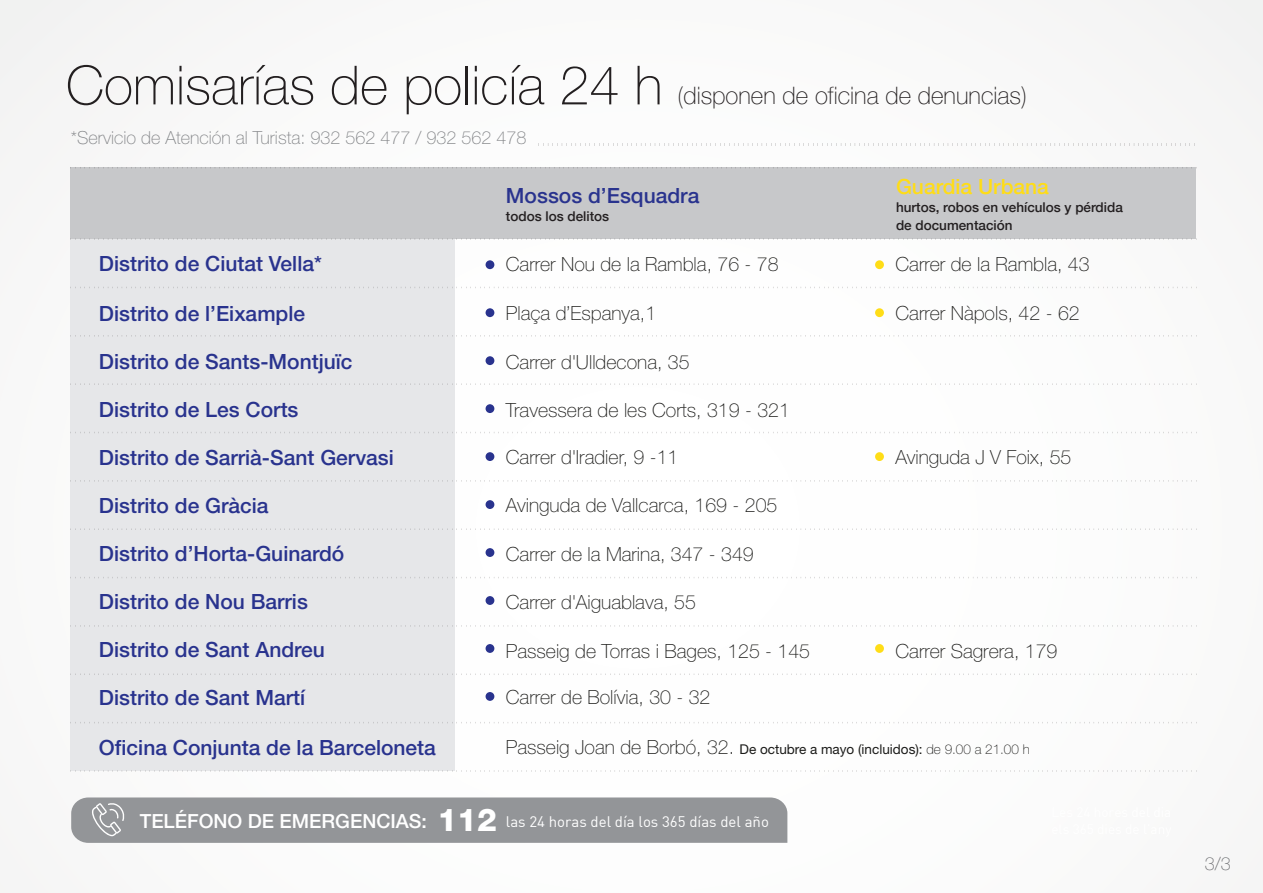
<style>
.page{position:relative;width:1263px;height:893px;background:#fbfcfc}
.page>*{position:absolute;margin:0;border:0;box-sizing:border-box;transform-origin:0 0}
.t1{font:100 54px "Helvetica Neue";color:#231f20}
.t2{font:100 24px "Helvetica Neue";color:#231f20}
.t3{font:500 21px "Helvetica Neue LT Std";color:#29338e}
.t4{font:500 21px "Helvetica Neue LT Std";color:#ffdd17}
.t5{font:100 19.5px "Helvetica Neue LT Std";color:#1b1b19}
.t6{font:100 18px "Helvetica Neue LT Std";color:#808285}
.t7{font:100 18px "Helvetica Neue";color:#6c6d70}
.t8{font:15px "DIN";color:#fff}
.t9{font:13.5px "Helvetica Neue LT Std";color:#1b1b19}
.t10{font:500 13.5px/18px "Helvetica Neue";color:#231f20}
.s1{font-weight:100;font-size:19.5px}
.s2{font-weight:100}
.s3{font-family:"Helvetica Neue LT Std";font-weight:500;font-size:19.5px}
.s4{font-family:"Helvetica Neue LT Std";font-weight:800;font-size:31.5px}
</style>
<div class="page">
<svg style="left:543px;top:143px;width:652px;height:3px"></svg>
<div style="left:71px;top:239px;width:384px;height:532px;background:#e6e7e9"></div>
<div style="left:71px;top:168px;width:1125px;height:71px;background:#c7c8ca"></div>
<div style="left:486px;top:260px;width:8px;height:9px;background:#29338e;border-radius:50%"></div>
<div style="left:486px;top:308px;width:8px;height:9px;background:#29338e;border-radius:50%"></div>
<div style="left:486px;top:356px;width:8px;height:9px;background:#29338e;border-radius:50%"></div>
<div style="left:486px;top:404px;width:8px;height:9px;background:#29338e;border-radius:50%"></div>
<div style="left:486px;top:452px;width:8px;height:9px;background:#29338e;border-radius:50%"></div>
<div style="left:486px;top:500px;width:8px;height:9px;background:#29338e;border-radius:50%"></div>
<div style="left:486px;top:548px;width:8px;height:9px;background:#29338e;border-radius:50%"></div>
<div style="left:486px;top:596px;width:8px;height:9px;background:#29338e;border-radius:50%"></div>
<div style="left:486px;top:644px;width:8px;height:9px;background:#29338e;border-radius:50%"></div>
<div style="left:875px;top:260px;width:9px;height:9px;background:#ffdd17;border-radius:50%"></div>
<div style="left:875px;top:308px;width:9px;height:9px;background:#ffdd17;border-radius:50%"></div>
<div style="left:875px;top:452px;width:9px;height:9px;background:#ffdd17;border-radius:50%"></div>
<div style="left:875px;top:644px;width:9px;height:9px;background:#ffdd17;border-radius:50%"></div>
<div style="left:486px;top:692px;width:8px;height:9px;background:#29338e;border-radius:50%"></div>
<svg style="left:75px;top:238px;width:1122px;height:2px"></svg>
<svg style="left:75px;top:287px;width:1122px;height:1px"></svg>
<svg style="left:71px;top:167px;width:1126px;height:1px"></svg>
<svg style="left:75px;top:335px;width:1122px;height:2px"></svg>
<svg style="left:75px;top:383px;width:1122px;height:2px"></svg>
<svg style="left:75px;top:432px;width:1122px;height:1px"></svg>
<svg style="left:75px;top:480px;width:1122px;height:2px"></svg>
<svg style="left:75px;top:528px;width:1122px;height:2px"></svg>
<svg style="left:75px;top:577px;width:1122px;height:1px"></svg>
<svg style="left:75px;top:625px;width:1122px;height:2px"></svg>
<svg style="left:75px;top:673px;width:1122px;height:2px"></svg>
<svg style="left:75px;top:722px;width:1122px;height:1px"></svg>
<svg style="left:75px;top:770px;width:1122px;height:2px"></svg>
<div style="left:71px;top:797px;width:716px;height:46px;background:#939598"></div>
<h1 class="t1" style="left:66px;top:44px;width:598px">Comisarías de policía 24 h</h1>
<p class="t6" style="left:71px;top:128px;width:457px">*Servicio de Atención al Turista: 932 562 477 / 932 562 478</p>
<p class="t2" style="left:677px;top:78px;width:351px">(disponen de oficina de denuncias)</p>
<p class="t3" style="left:506px;top:183px;width:195px">Mossos d’Esquadra</p>
<p class="t10" style="left:506px;top:206px;width:105px">todos los delitos</p>
<p class="t4" style="left:896px;top:174px;width:154px">Guardia Urbana</p>
<p class="t10" style="left:896px;top:197px;width:228px">hurtos, robos en vehículos y pérdida de documentación</p>
<p class="t3" style="left:99px;top:251px;width:224px">Distrito de Ciutat Vella*</p>
<p class="t5" style="left:506px;top:253px;width:274px">Carrer Nou de la Rambla, 76 - 78</p>
<p class="t5" style="left:895px;top:253px;width:196px">Carrer de la Rambla, 43</p>
<p class="t5" style="left:506px;top:302px;width:152px">Plaça d’Espanya,1</p>
<p class="t5" style="left:895px;top:302px;width:186px">Carrer Nàpols, 42 - 62</p>
<p class="t5" style="left:506px;top:351px;width:185px">Carrer d'Ulldecona, 35</p>
<p class="t5" style="left:506px;top:399px;width:285px">Travessera de les Corts, 319 - 321</p>
<p class="t5" style="left:506px;top:446px;width:174px">Carrer d'Iradier, 9 -11</p>
<p class="t5" style="left:506px;top:494px;width:273px">Avinguda de Vallcarca, 169 - 205</p>
<p class="t5" style="left:506px;top:543px;width:249px">Carrer de la Marina, 347 - 349</p>
<p class="t5" style="left:506px;top:591px;width:192px">Carrer d'Aiguablava, 55</p>
<p class="t5" style="left:506px;top:640px;width:306px">Passeig de Torras i Bages, 125 - 145</p>
<p class="t5" style="left:506px;top:685px;width:206px">Carrer de Bolívia, 30 - 32</p>
<p class="t3" style="left:99px;top:301px;width:208px">Distrito de l’Eixample</p>
<p class="t3" style="left:99px;top:349px;width:255px">Distrito de Sants-Montjuïc</p>
<p class="t3" style="left:99px;top:397px;width:201px">Distrito de Les Corts</p>
<p class="t3" style="left:99px;top:445px;width:296px">Distrito de Sarrià-Sant Gervasi</p>
<p class="t3" style="left:99px;top:493px;width:171px">Distrito de Gràcia</p>
<p class="t3" style="left:99px;top:541px;width:247px">Distrito d’Horta-Guinardó</p>
<p class="t3" style="left:99px;top:589px;width:210px">Distrito de Nou Barris</p>
<p class="t3" style="left:99px;top:637px;width:227px">Distrito de Sant Andreu</p>
<p class="t3" style="left:99px;top:684px;width:208px">Distrito de Sant Martí</p>
<p class="t3" style="left:99px;top:735px;width:338px">Oficina Conjunta de la Barceloneta</p>
<p class="t5" style="left:895px;top:446px;width:177px">Avinguda J V Foix, 55</p>
<p class="t5" style="left:895px;top:640px;width:163px">Carrer Sagrera, 179</p>
<p class="t9" style="left:506px;top:741px;width:525px"><span class="s1">Passeig Joan de Borbó, 32.</span> De octubre a mayo (incluidos): <span class="s2">de 9.00 a 21.00 h</span></p>
<p class="t8" style="left:140px;top:812px;width:631px"><span class="s3">TELÉFONO DE EMERGENCIAS:</span> <span class="s4">112</span> las 24 horas del día los 365 días del año</p>
<p class="t7" style="left:1205px;top:850px;width:28px">3/3</p>
</div>
